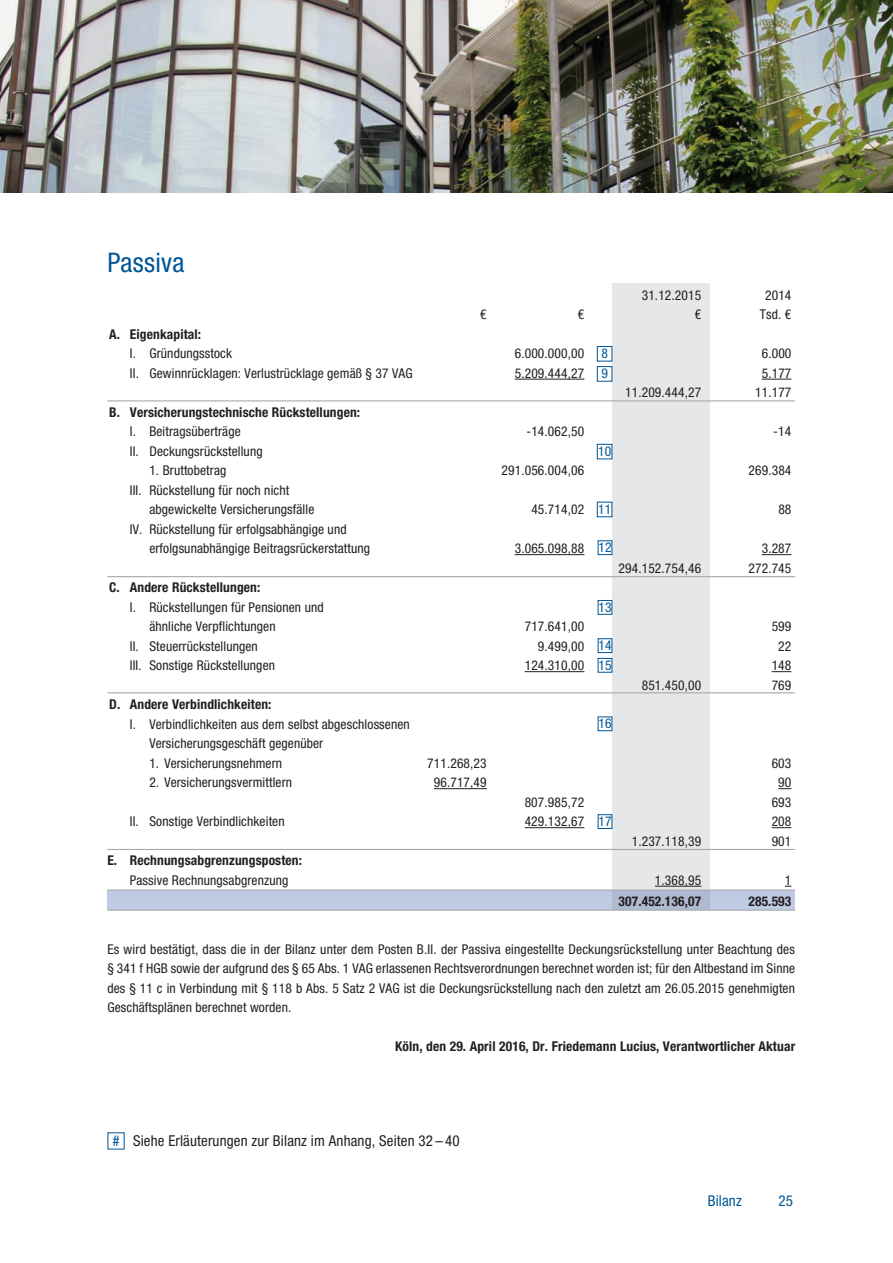
<style>
.page{position:relative;width:893px;height:1263px;background:#fff}
.page>*{position:absolute;margin:0;border:0;box-sizing:border-box;transform-origin:0 0}
.t1{font:condensed 27px "Helvetica Neue LT";letter-spacing:.01em;color:#005595}
.t2{font:condensed 15px "Helvetica Neue LT";letter-spacing:.01em;color:#231f20}
.t3{font:condensed 15px "Helvetica Neue LT";letter-spacing:.01em;color:#005595}
.t4{font:condensed 13.5px/19.5px "Helvetica Neue LT";letter-spacing:.01em;color:#231f20}
.t5{font:700 condensed 13.5px "Helvetica Neue LT";letter-spacing:.01em;color:#231f20}
.t6{font:condensed 13.5px "Helvetica Neue LT";letter-spacing:.01em;color:#005595}
.s1{color:#005595}
</style>
<div class="page">
<div style="left:612px;top:283px;width:98px;height:625px;background:#e6e7e9"></div>
<div style="left:107px;top:890px;width:688px;height:20px;background:#bfcbe3"></div>
<div style="left:612px;top:890px;width:98px;height:20px;background:#afbad0"></div>
<hr style="left:515px;top:379px;width:69px;height:1px;background:#231f20">
<svg style="left:762px;top:379px;width:29px;height:1px"></svg>
<hr style="left:107px;top:400px;width:688px;height:1px;background:#a8a9ad">
<hr style="left:515px;top:554px;width:69px;height:1px;background:#231f20">
<svg style="left:762px;top:554px;width:29px;height:1px"></svg>
<hr style="left:107px;top:576px;width:688px;height:1px;background:#a8a9ad">
<hr style="left:525px;top:671px;width:59px;height:1px;background:#231f20">
<svg style="left:772px;top:671px;width:19px;height:1px"></svg>
<hr style="left:107px;top:692px;width:688px;height:1px;background:#a8a9ad">
<hr style="left:434px;top:788px;width:53px;height:1px;background:#231f20">
<svg style="left:778px;top:788px;width:13px;height:1px"></svg>
<hr style="left:525px;top:827px;width:59px;height:1px;background:#231f20">
<svg style="left:772px;top:827px;width:19px;height:1px"></svg>
<hr style="left:107px;top:849px;width:688px;height:1px;background:#a8a9ad">
<hr style="left:107px;top:889px;width:688px;height:2px;background:#a8a9ad">
<hr style="left:655px;top:886px;width:46px;height:1px;background:#231f20">
<hr style="left:107px;top:910px;width:688px;height:1px;background:#a8a9ad">
<img style="left:0;top:0;width:893px;height:193px">
<div style="left:597px;top:346px;width:15px;height:15px;border:1px solid #005595"></div>
<div style="left:597px;top:444px;width:15px;height:15px;border:1px solid #005595"></div>
<div style="left:597px;top:502px;width:15px;height:15px;border:1px solid #005595"></div>
<div style="left:598px;top:540px;width:14px;height:15px;border:1px solid #005595"></div>
<div style="left:598px;top:600px;width:14px;height:15px;border:1px solid #005595"></div>
<div style="left:598px;top:638px;width:14px;height:15px;border:1px solid #005595"></div>
<div style="left:598px;top:814px;width:14px;height:15px;border:1px solid #005595"></div>
<div style="left:598px;top:716px;width:14px;height:15px;border:1px solid #005595"></div>
<div style="left:598px;top:658px;width:14px;height:14px;border:1px solid #005595"></div>
<div style="left:597px;top:366px;width:15px;height:16px;border:1px solid #005595"></div>
<h1 class="t1" style="left:107px;top:247px;width:79px">Passiva</h1>
<p class="t4" style="left:642px;top:285px;width:61px">31.12.2015</p>
<p class="t4" style="left:765px;top:285px;width:28px">2014</p>
<p class="t4" style="left:480px;top:305px;width:8px">€</p>
<p class="t4" style="left:578px;top:305px;width:8px">€</p>
<p class="t4" style="left:695px;top:305px;width:8px">€</p>
<p class="t4" style="left:760px;top:305px;width:33px">Tsd. €</p>
<p class="t5" style="left:109px;top:326px;width:93px">A. Eigenkapital:</p>
<p class="t4" style="left:130px;top:344px;width:104px">I. Gründungsstock</p>
<p class="t4" style="left:515px;top:344px;width:71px">6.000.000,00</p>
<p class="t4" style="left:762px;top:344px;width:31px">6.000</p>
<p class="t4" style="left:130px;top:363px;width:284px">II. Gewinnrücklagen: Verlustrücklage gemäß § 37 VAG</p>
<p class="t4" style="left:515px;top:363px;width:71px">5.209.444,27</p>
<p class="t4" style="left:762px;top:363px;width:31px">5.177</p>
<p class="t4" style="left:625px;top:383px;width:78px">11.209.444,27</p>
<p class="t4" style="left:755px;top:383px;width:38px">11.177</p>
<p class="t5" style="left:109px;top:404px;width:252px">B. Versicherungstechnische Rückstellungen:</p>
<p class="t4" style="left:130px;top:422px;width:112px">I. Beitragsüberträge</p>
<p class="t4" style="left:526px;top:422px;width:59px">-14.062,50</p>
<p class="t4" style="left:773px;top:422px;width:19px">-14</p>
<p class="t4" style="left:130px;top:441px;width:134px">II. Deckungsrückstellung</p>
<p class="t4" style="left:149px;top:461px;width:79px">1. Bruttobetrag</p>
<p class="t4" style="left:501px;top:461px;width:84px">291.056.004,06</p>
<p class="t4" style="left:748px;top:461px;width:44px">269.384</p>
<p class="t4" style="left:149px;top:480px;width:166px;text-indent:-19px">III. Rückstellung für noch nicht abgewickelte Versicherungsfälle</p>
<p class="t6" style="left:601px;top:345px;width:8px">8</p>
<p class="t6" style="left:601px;top:366px;width:8px">9</p>
<p class="t6" style="left:598px;top:443px;width:15px">10</p>
<p class="t6" style="left:598px;top:501px;width:15px">11</p>
<p class="t6" style="left:598px;top:540px;width:15px">12</p>
<p class="t4" style="left:531px;top:500px;width:54px">45.714,02</p>
<p class="t4" style="left:778px;top:500px;width:15px">88</p>
<p class="t4" style="left:149px;top:519px;width:222px;text-indent:-19px">IV. Rückstellung für erfolgsabhängige und erfolgsunabhängige Beitragsrückerstattung</p>
<p class="t4" style="left:515px;top:539px;width:71px">3.065.098,88</p>
<p class="t4" style="left:762px;top:539px;width:31px">3.287</p>
<p class="t4" style="left:618px;top:558px;width:84px">294.152.754,46</p>
<p class="t4" style="left:748px;top:558px;width:44px">272.745</p>
<p class="t5" style="left:109px;top:579px;width:153px">C. Andere Rückstellungen:</p>
<p class="t4" style="left:149px;top:597px;width:176px;text-indent:-19px">I. Rückstellungen für Pensionen und ähnliche Verpflichtungen</p>
<p class="t6" style="left:598px;top:599px;width:15px">13</p>
<p class="t6" style="left:598px;top:638px;width:15px">14</p>
<p class="t4" style="left:525px;top:617px;width:61px">717.641,00</p>
<p class="t4" style="left:772px;top:617px;width:21px">599</p>
<p class="t4" style="left:130px;top:636px;width:130px">II. Steuerrückstellungen</p>
<p class="t4" style="left:538px;top:636px;width:48px">9.499,00</p>
<p class="t4" style="left:778px;top:636px;width:15px">22</p>
<p class="t4" style="left:130px;top:656px;width:147px">III. Sonstige Rückstellungen</p>
<p class="t4" style="left:525px;top:656px;width:61px">124.310,00</p>
<p class="t4" style="left:772px;top:656px;width:21px">148</p>
<p class="t4" style="left:642px;top:675px;width:61px">851.450,00</p>
<p class="t4" style="left:772px;top:675px;width:21px">769</p>
<p class="t5" style="left:109px;top:696px;width:164px">D. Andere Verbindlichkeiten:</p>
<p class="t4" style="left:149px;top:714px;width:262px;text-indent:-19px">I. Verbindlichkeiten aus dem selbst abgeschlossenen<br>Versicherungsgeschäft gegenüber</p>
<p class="t4" style="left:149px;top:753px;width:134px">1. Versicherungsnehmern</p>
<p class="t4" style="left:427px;top:753px;width:61px">711.268,23</p>
<p class="t4" style="left:772px;top:753px;width:21px">603</p>
<p class="t4" style="left:149px;top:772px;width:144px">2. Versicherungsvermittlern</p>
<p class="t4" style="left:434px;top:772px;width:54px">96.717,49</p>
<p class="t4" style="left:778px;top:772px;width:15px">90</p>
<p class="t4" style="left:525px;top:792px;width:61px">807.985,72</p>
<p class="t4" style="left:772px;top:792px;width:21px">693</p>
<p class="t4" style="left:130px;top:811px;width:156px">II. Sonstige Verbindlichkeiten</p>
<p class="t4" style="left:525px;top:811px;width:61px">429.132,67</p>
<p class="t4" style="left:772px;top:811px;width:21px">208</p>
<p class="t4" style="left:632px;top:831px;width:71px">1.237.118,39</p>
<p class="t4" style="left:772px;top:831px;width:21px">901</p>
<p class="t5" style="left:107px;top:852px;width:196px">E. Rechnungsabgrenzungsposten:</p>
<p class="t4" style="left:130px;top:870px;width:160px">Passive Rechnungsabgrenzung</p>
<p class="t4" style="left:655px;top:870px;width:48px">1.368,95</p>
<p class="t4" style="left:785px;top:870px;width:8px">1</p>
<p class="t5" style="left:618px;top:893px;width:84px">307.452.136,07</p>
<p class="t5" style="left:748px;top:893px;width:44px">285.593</p>
<p class="t4" style="left:107px;top:939px;width:689px;text-align:justify">Es wird bestätigt, dass die in der Bilanz unter dem Posten B.II. der Passiva eingestellte Deckungsrückstellung unter Beachtung des § 341 f HGB sowie der aufgrund des § 65 Abs. 1 VAG erlassenen Rechtsverordnungen berechnet worden ist; für den Altbestand im Sinne des § 11 c in Verbindung mit § 118 b Abs. 5 Satz 2 VAG ist die Deckungsrückstellung nach den zuletzt am 26.05.2015 genehmigten Geschäftsplänen berechnet worden.</p>
<p class="t5" style="left:395px;top:1038px;width:402px">Köln, den 29. April 2016, Dr. Friedemann Lucius, Verantwortlicher Aktuar</p>
<p class="t6" style="left:598px;top:657px;width:15px">15</p>
<p class="t6" style="left:598px;top:716px;width:15px">16</p>
<p class="t6" style="left:598px;top:814px;width:15px">17</p>
<p class="t2" style="left:112px;top:1132px;width:349px"><span class="s1">#</span> Siehe Erläuterungen zur Bilanz im Anhang, Seiten 32 – 40</p>
<p class="t3" style="left:708px;top:1192px;width:36px">Bilanz</p>
<p class="t3" style="left:778px;top:1192px;width:16px">25</p>
</div>
